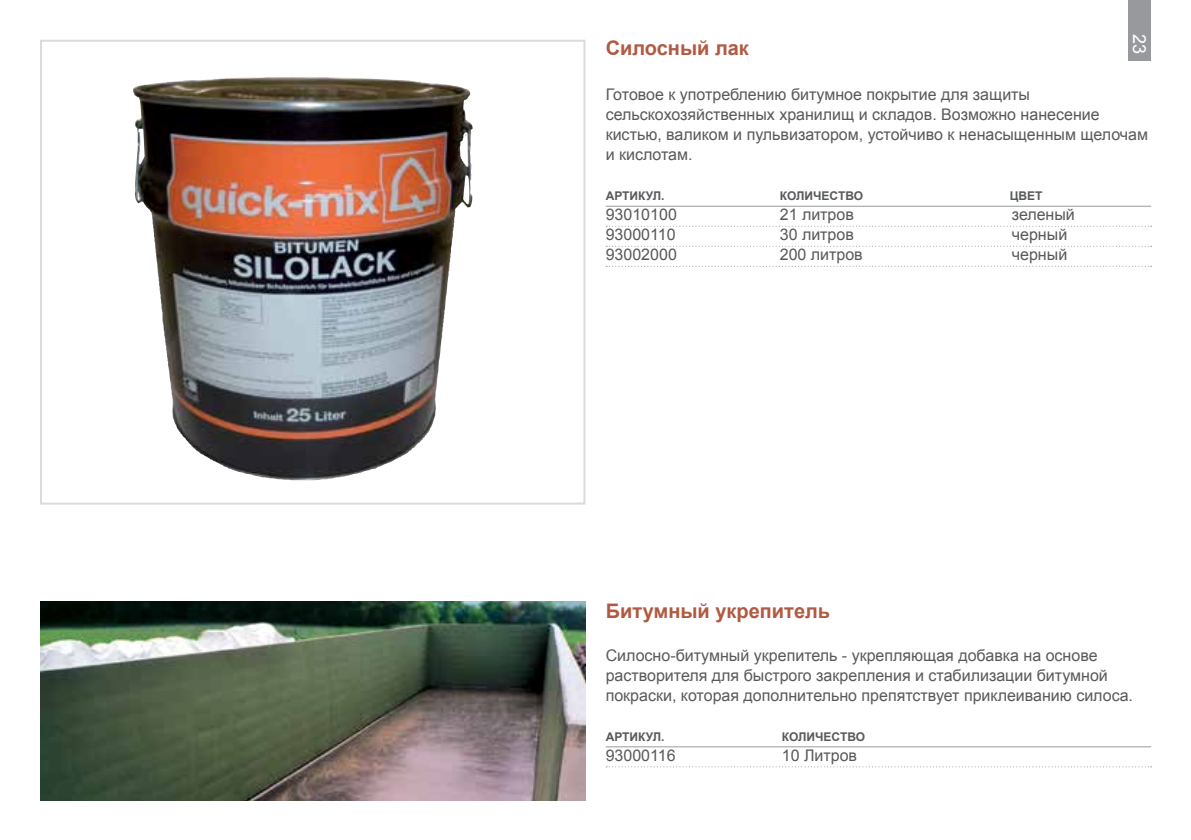
<style>
.page{position:relative;width:1191px;height:840px;background:#fff}
.page>*{position:absolute;margin:0;border:0;box-sizing:border-box;transform-origin:0 0}
.t1{font:700 20px "Arial";color:#b15a43}
.t2{font:18px "Arial";color:#fff}
.t3{font:16px/20px "Arial";color:#58595b}
.t4{font:700 12px "Arial";color:#58595b}
</style>
<div class="page">
<img style="left:214px;top:77px;width:259px;height:404px">
<img style="left:133px;top:77px;width:155px;height:384px">
<div style="left:40px;top:40px;width:545px;height:464px;border:2px solid #dadbdc"></div>
<hr style="left:605px;top:746px;width:546px;height:1px;background:#999b9c">
<svg style="left:606px;top:766px;width:545px;height:1px"></svg>
<img style="left:40px;top:601px;width:545px;height:199px">
<hr style="left:605px;top:206px;width:546px;height:1px;background:#999b9c">
<svg style="left:606px;top:226px;width:545px;height:1px"></svg>
<svg style="left:606px;top:246px;width:545px;height:1px"></svg>
<svg style="left:606px;top:266px;width:545px;height:1px"></svg>
<div style="left:1128px;top:0;width:23px;height:60px;background:#97999c"></div>
<p class="t2" style="left:1151px;top:34px;width:22px;rotate:90deg">23</p>
<p class="t1" style="left:605px;top:34px;width:145px">Силосный лак</p>
<p class="t3" style="left:605px;top:85px;width:544px">Готовое к употреблению битумное покрытие для защиты сельскохозяйственных хранилищ и складов. Возможно нанесение кистью, валиком и пульвизатором, устойчиво к ненасыщенным щелочам и кислотам.</p>
<p class="t4" style="left:605px;top:188px;width:60px">АРТИКУЛ.</p>
<p class="t4" style="left:779px;top:188px;width:85px">КОЛИЧЕСТВО</p>
<p class="t4" style="left:1009px;top:188px;width:34px">ЦВЕТ</p>
<p class="t3" style="left:605px;top:205px;width:73px">93010100</p>
<p class="t3" style="left:779px;top:205px;width:76px">21 литров</p>
<p class="t3" style="left:1011px;top:205px;width:65px">зеленый</p>
<p class="t3" style="left:605px;top:225px;width:71px">93000110</p>
<p class="t3" style="left:779px;top:225px;width:76px">30 литров</p>
<p class="t3" style="left:1011px;top:225px;width:57px">черный</p>
<p class="t3" style="left:605px;top:245px;width:73px">93002000</p>
<p class="t3" style="left:779px;top:245px;width:85px">200 литров</p>
<p class="t3" style="left:1011px;top:245px;width:57px">черный</p>
<p class="t1" style="left:605px;top:597px;width:226px">Битумный укрепитель</p>
<p class="t3" style="left:605px;top:645px;width:529px">Силосно-битумный укрепитель - укрепляющая добавка на основе растворителя для быстрого закрепления и стабилизации битумной покраски, которая дополнительно препятствует приклеиванию силоса.</p>
<p class="t4" style="left:605px;top:728px;width:60px">АРТИКУЛ.</p>
<p class="t4" style="left:781px;top:728px;width:85px">КОЛИЧЕСТВО</p>
<p class="t3" style="left:605px;top:745px;width:71px">93000116</p>
<p class="t3" style="left:781px;top:745px;width:77px">10 Литров</p>
</div>
